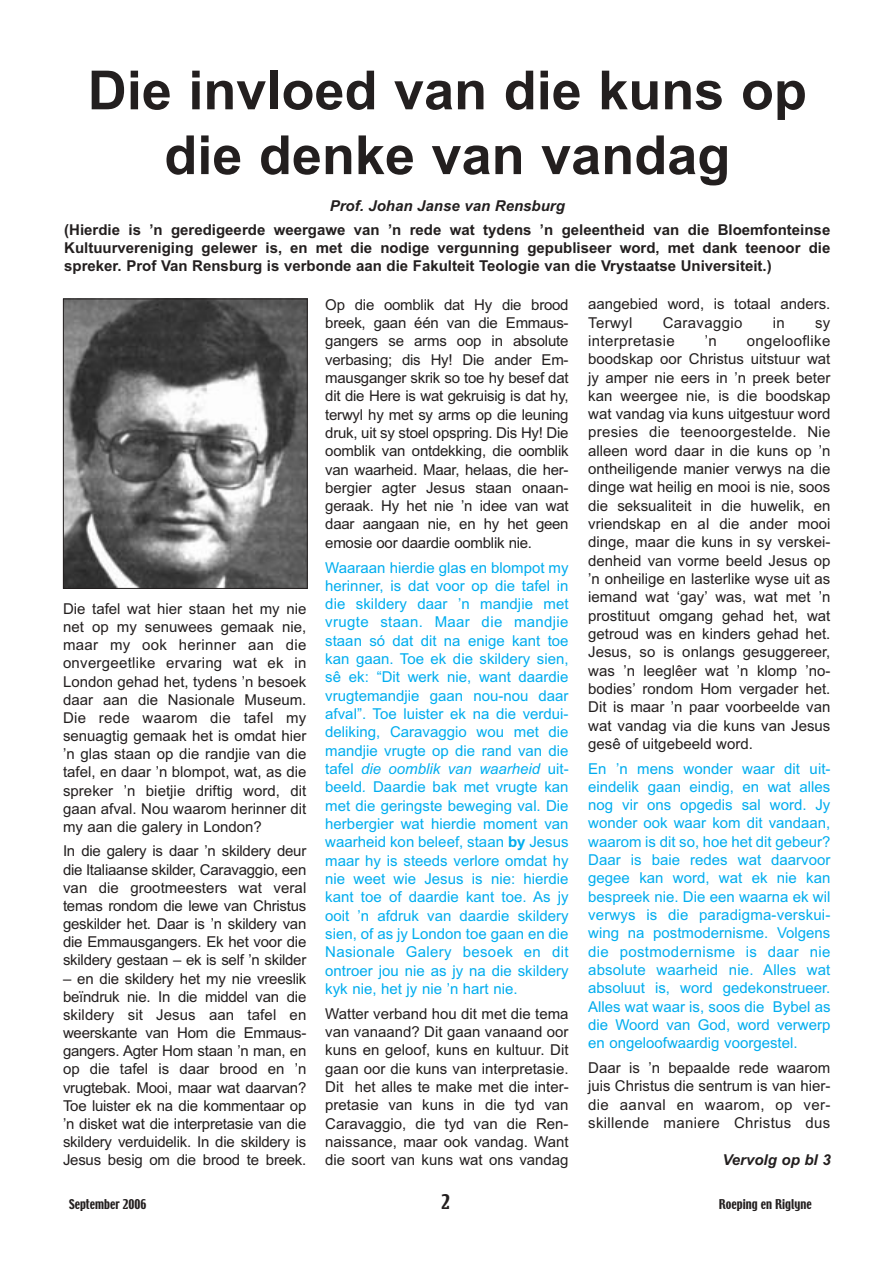
<style>
.page{position:relative;width:893px;height:1263px;background:#fff}
.page>*{position:absolute;margin:0;border:0;box-sizing:border-box;transform-origin:0 0}
.t1{font:700 54px/64.8px "Arial";color:#231f1f;text-align:center}
.t2{font:18px "Techno";color:#231f1f}
.t3{font:15px/18.3px "Arial";color:#231f1f;text-align:justify}
.t4{font:15px/18.3px "Arial";color:#00adef;text-align:justify}
.t5{font:700 15px/18px "Arial";color:#231f1f;text-align:justify}
.t6{font:italic 700 15px "Arial";color:#231f1f}
.t7{font:15px "Arial";letter-spacing:.02em;color:#231f1f}
.t8{font:12px "Techno";color:#231f1f}
.s1{font-style:italic}
.s2{font-weight:700}
</style>
<div class="page">
<img style="left:65px;top:301px;width:240px;height:286px">
<div style="left:63px;top:299px;width:244px;height:290px;border:1px solid #231f1f"></div>
<h1 class="t1" style="left:88px;top:63px;width:720px">Die invloed van die kuns op die denke van vandag</h1>
<p class="t6" style="left:330px;top:200px;width:237px">Prof. Johan Janse van Rensburg</p>
<p class="t5" style="left:64px;top:222px;width:767px">(Hierdie is ’n geredigeerde weergawe van ’n rede wat tydens ’n geleentheid van die Bloemfonteinse Kultuurvereniging gelewer is, en met die nodige vergunning gepubliseer word, met dank teenoor die spreker. Prof Van Rensburg is verbonde aan die Fakulteit Teologie van die Vrystaatse Universiteit.)</p>
<p class="t3" style="left:63px;top:601px;width:245px">Die tafel wat hier staan het my nie net op my senuwees gemaak nie, maar my ook herinner aan die onvergeetlike ervaring wat ek in London gehad het, tydens ’n besoek daar aan die Nasionale Museum.<br>Die rede waarom die tafel my senuagtig gemaak het is omdat hier ’n glas staan op die randjie van die tafel, en daar ’n blompot, wat, as die spreker ’n bietjie driftig word, dit gaan afval. Nou waarom herinner dit my aan die galery in London?</p>
<p class="t3" style="left:63px;top:844px;width:245px">In die galery is daar ’n skildery deur die Italiaanse skilder, Caravaggio, een van die grootmeesters wat veral temas rondom die lewe van Christus geskilder het. Daar is ’n skildery van die Emmausgangers. Ek het voor die skildery gestaan – ek is self ’n skilder</p>
<p class="t3" style="left:63px;top:971px;width:245px">– en die skildery het my nie vreeslik beïndruk nie. In die middel van die skildery sit Jesus aan tafel en weerskante van Hom die Emmaus&shy;gangers. Agter Hom staan ’n man, en op die tafel is daar brood en ’n vrugtebak. Mooi, maar wat daarvan?<br>Toe luister ek na die kommentaar op ’n disket wat die interpretasie van die skildery verduidelik. In die skildery is Jesus besig om die brood te breek.</p>
<p class="t3" style="left:325px;top:297px;width:245px">Op die oomblik dat Hy die brood breek, gaan één van die Emmaus&shy;gangers se arms oop in absolute verbasing; dis Hy! Die ander Em&shy;mausganger skrik so toe hy besef dat dit die Here is wat gekruisig is dat hy, terwyl hy met sy arms op die leuning druk, uit sy stoel opspring. Dis Hy! Die oomblik van ontdekking, die oomblik van waarheid. Maar, helaas, die her&shy;bergier agter Jesus staan onaan&shy;geraak. Hy het nie ’n idee van wat daar aangaan nie, en hy het geen emosie oor daardie oomblik nie.</p>
<p class="t4" style="left:325px;top:560px;width:245px">Waaraan hierdie glas en blompot my herinner, is dat voor op die tafel in die skildery daar ’n mandjie met vrugte staan. Maar die mandjie staan só dat dit na enige kant toe kan gaan. Toe ek die skildery sien, sê ek: “Dit werk nie, want daardie vrugtemandjie gaan nou-nou daar afval”. Toe luister ek na die verdui&shy;deliking, Caravaggio wou met die mandjie vrugte op die rand van die tafel <span class="s1">die oomblik van waarheid</span> uit&shy;beeld<span class="s1">.</span> Daardie bak met vrugte kan met die geringste beweging val. Die herbergier wat hierdie moment van waarheid kon beleef, staan <span class="s2">by</span> Jesus maar hy is steeds verlore omdat hy nie weet wie Jesus is nie: hierdie kant toe of daardie kant toe. As jy ooit ’n afdruk van daardie skildery sien, of as jy London toe gaan en die Nasionale Galery besoek en dit ontroer jou nie as jy na die skildery kyk nie, het jy nie ’n hart nie.</p>
<p class="t3" style="left:325px;top:1006px;width:245px">Watter verband hou dit met die tema van vanaand? Dit gaan vanaand oor kuns en geloof, kuns en kultuur. Dit gaan oor die kuns van interpretasie.<br>Dit het alles te make met die inter&shy;pretasie van kuns in die tyd van Caravaggio, die tyd van die Ren&shy;naissance, maar ook vandag. Want die soort van kuns wat ons vandag</p>
<p class="t3" style="left:588px;top:296px;width:244px">aangebied word, is totaal anders.<br>Terwyl</p>
<p class="t7" style="left:662px;top:317px;width:81px">Caravaggio</p>
<p class="t3" style="left:772px;top:315px;width:14px">in</p>
<p class="t3" style="left:815px;top:315px;width:17px">sy</p>
<p class="t7" style="left:588px;top:335px;width:88px">interpretasie</p>
<p class="t3" style="left:704px;top:333px;width:14px">’n</p>
<p class="t3" style="left:588px;top:333px;width:244px;text-indent:158px">ongelooflike boodskap oor Christus uitstuur wat jy amper nie eers in ’n preek beter kan weergee nie, is die boodskap wat vandag via kuns uitgestuur word presies die teenoorgestelde. Nie alleen word daar in die kuns op ’n ontheiligende manier verwys na die dinge wat heilig en mooi is nie, soos die seksualiteit in die huwelik, en vriendskap en al die ander mooi dinge, maar die kuns in sy verskei&shy;denheid van vorme beeld Jesus op ’n onheilige en lasterlike wyse uit as iemand wat ‘gay’ was, wat met ’n prostituut omgang gehad het, wat getroud was en kinders gehad het.<br>Jesus, so is onlangs gesuggereer, was ’n leeglêer wat ’n klomp ’no&shy;bodies’ rondom Hom vergader het.<br>Dit is maar ’n paar voorbeelde van wat vandag via die kuns van Jesus gesê of uitgebeeld word.</p>
<p class="t4" style="left:588px;top:761px;width:244px">En ’n mens wonder waar dit uit&shy;eindelik gaan eindig, en wat alles nog vir ons opgedis sal word. Jy wonder ook waar kom dit vandaan, waarom is dit so, hoe het dit gebeur?<br>Daar is baie redes wat daarvoor gegee kan word, wat ek nie kan bespreek nie. Die een waarna ek wil verwys is die paradigma-verskui&shy;wing na postmodernisme. Volgens die postmodernisme is daar nie absolute waarheid nie. Alles wat absoluut is, word gedekonstrueer.<br>Alles wat waar is, soos die Bybel as die Woord van God, word verwerp en ongeloofwaardig voorgestel.</p>
<p class="t3" style="left:588px;top:1060px;width:244px">Daar is ’n bepaalde rede waarom juis Christus die sentrum is van hier&shy;die aanval en waarom, op ver&shy;skillende maniere Christus dus</p>
<p class="t6" style="left:722px;top:1155px;width:110px">Vervolg op bl 3</p>
<p class="t8" style="left:69px;top:1199px;width:79px">September 2006</p>
<p class="t2" style="left:441px;top:1194px;width:10px">2</p>
<p class="t8" style="left:719px;top:1199px;width:94px">Roeping en Riglyne</p>
</div>
